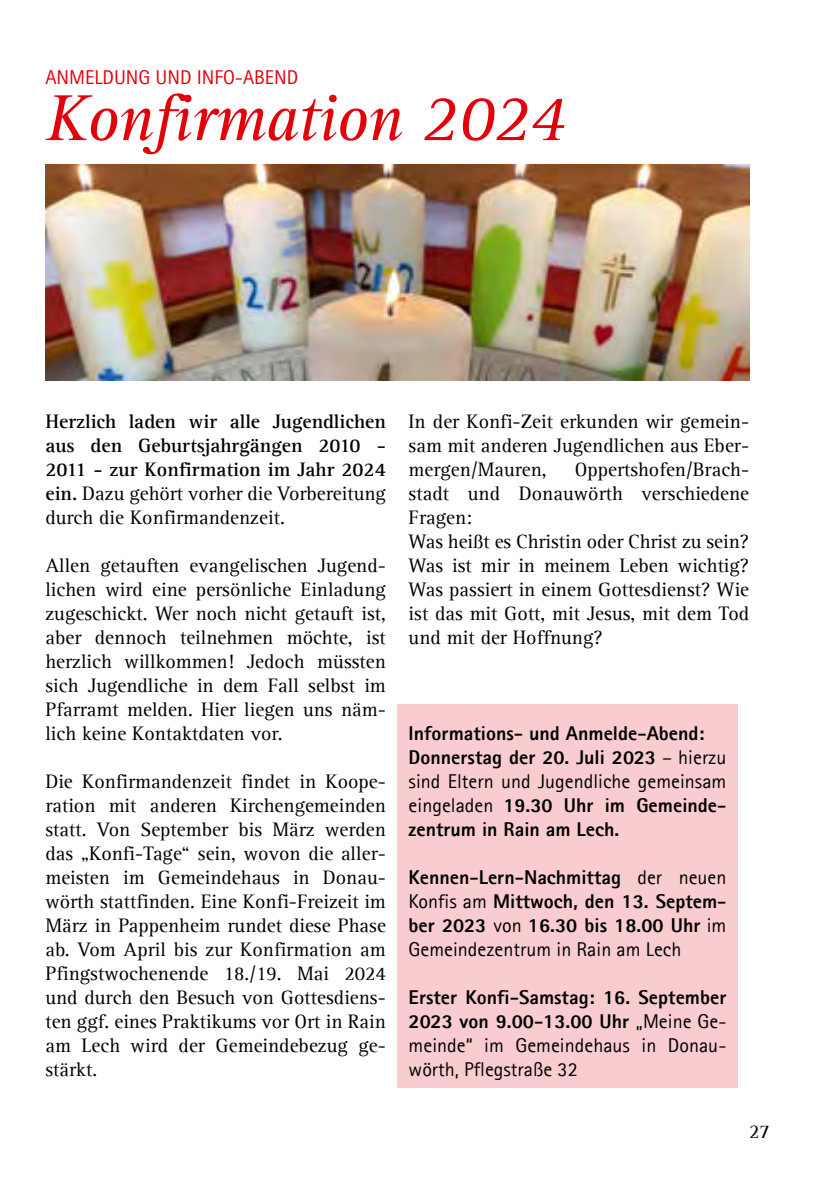
<style>
.page{position:relative;width:840px;height:1191px;background:#fff}
.page>*{position:absolute;margin:0;border:0;box-sizing:border-box;transform-origin:0 0}
.t1{font:italic 67.2px "Agfa Rotis Serif";letter-spacing:-.02em;color:#e3000b}
.t2{font:20px/24px "Agfa Rotis Serif";color:#000;text-align:justify}
.t3{font:800 20px/24px "Agfa Rotis Sans Serif";color:#000}
.t4{font:700 20px/24px "Agfa Rotis Serif";color:#000;text-align:justify}
.t5{font:20px/24px "Agfa Rotis Sans Serif";color:#000;text-align:justify}
.t6{font:20px "Agfa Rotis Sans Serif";color:#e3000b}
.s1{font-weight:400}
.s2{font-weight:800}
</style>
<div class="page">
<div style="left:397px;top:704px;width:340px;height:383px;background:#f9cdcf"></div>
<img style="left:45px;top:164px;width:703px;height:216px">
<p class="t6" style="left:45px;top:65px;width:254px">ANMELDUNG UND INFO-ABEND</p>
<h1 class="t1" style="left:45px;top:80px;width:522px">Konfirmation 2024</h1>
<p class="t4" style="left:45px;top:410px;width:342px">Herzlich laden wir alle Jugendlichen aus den Geburtsjahrgängen 2010 - 2011 - zur Konfirmation im Jahr 2024 ein. <span class="s1">Dazu gehört vorher die Vorbereitung durch die Konfirmandenzeit.</span></p>
<p class="t2" style="left:45px;top:554px;width:342px">Allen getauften evangelischen Jugend&shy;lichen wird eine persönliche Einladung zugeschickt. Wer noch nicht getauft ist, aber dennoch teilnehmen möchte, ist herzlich willkommen! Jedoch müssten sich Jugendliche in dem Fall selbst im Pfarramt melden. Hier liegen uns näm&shy;lich keine Kontaktdaten vor.</p>
<p class="t2" style="left:45px;top:770px;width:342px">Die Konfirmandenzeit findet in Koope&shy;ration mit anderen Kirchengemeinden statt. Von September bis März werden das „Konfi-Tage“ sein, wovon die aller&shy;meisten im Gemeindehaus in Donau&shy;wörth stattfinden. Eine Konfi-Freizeit im März in Pappenheim rundet diese Phase ab. Vom April bis zur Konfirmation am Pfingstwochenende 18./19. Mai 2024 und durch den Besuch von Gottesdiens&shy;ten ggf. eines Praktikums vor Ort in Rain am Lech wird der Gemeindebezug ge&shy;stärkt.</p>
<p class="t2" style="left:408px;top:410px;width:342px">In der Konfi-Zeit erkunden wir gemein&shy;sam mit anderen Jugendlichen aus Eber&shy;mergen/Mauren,</p>
<p class="t2" style="left:408px;top:458px;width:342px;text-align:left;text-indent:166px">Oppertshofen/Brach&shy;stadt und Donauwörth verschiedene<br>Fragen:<br>Was heißt es Christin oder Christ zu sein?<br>Was ist mir in meinem Leben wichtig?<br>Was passiert in einem Gottesdienst? Wie ist das mit Gott, mit Jesus, mit dem Tod und mit der Hoffnung?</p>
<p class="t3" style="left:408px;top:721px;width:319px">Informations- und Anmelde-Abend:<br>Donnerstag der 20. Juli 2023 <span class="s1">– hierzu sind Eltern und Jugendliche gemeinsam eingeladen</span> 19.30 Uhr im Gemeinde&shy;zentrum in Rain am Lech.</p>
<p class="t3" style="left:408px;top:865px;width:319px;text-align:justify">Kennen-Lern-Nachmittag <span class="s1">der neuen Konfis am</span> Mittwoch, den 13. Septem&shy;ber 2023 <span class="s1">von</span> 16.30 bis 18.00 Uhr <span class="s1">im Gemeindezentrum in Rain am Lech</span></p>
<p class="t5" style="left:408px;top:985px;width:319px"><span class="s2">Erster Konfi-Samstag: 16. September 2023 von 9.00-13.00 Uhr</span> „Meine Ge&shy;meinde“ im Gemeindehaus in Donau&shy;wörth, Pflegstraße 32</p>
<p class="t2" style="left:748px;top:1120px;width:22px">27</p>
</div>
